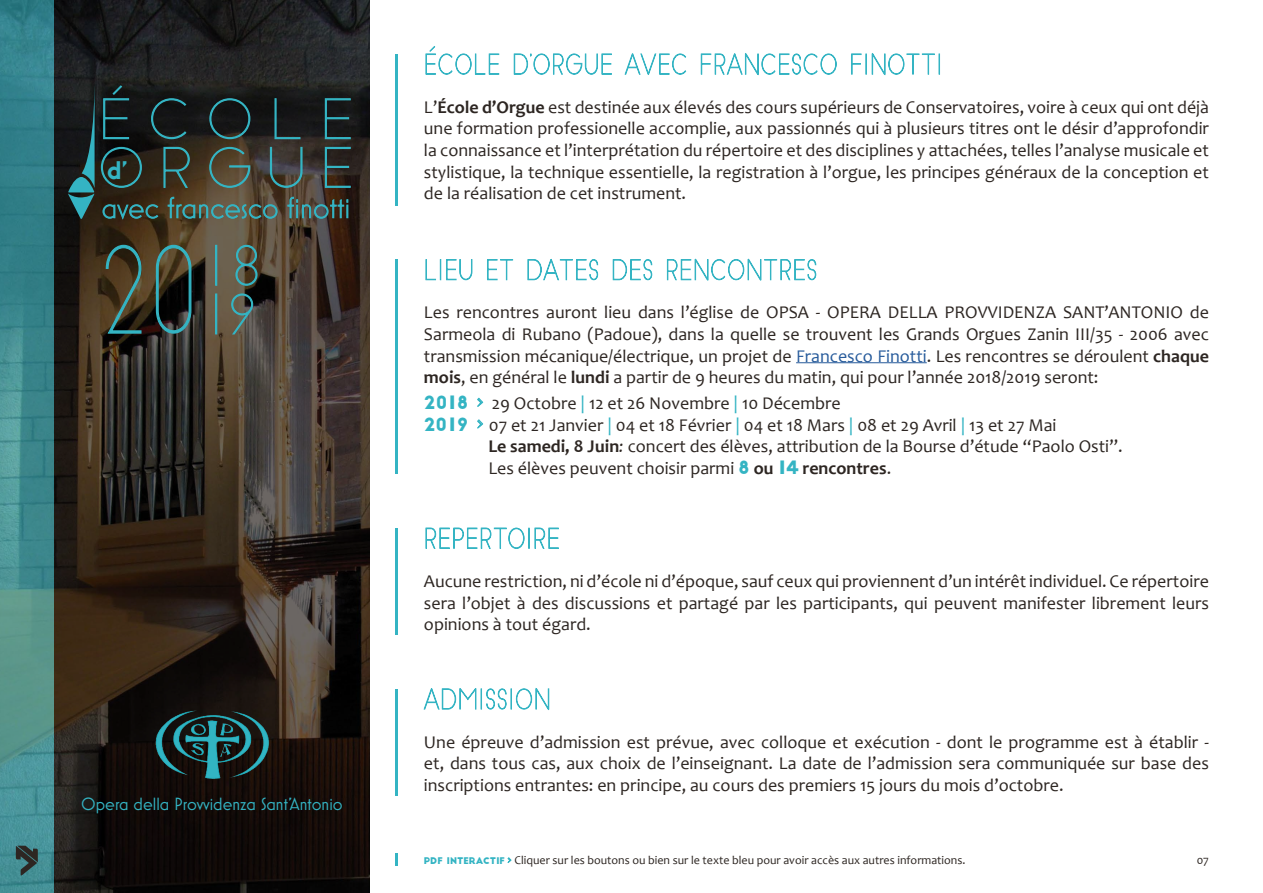
<style>
.page{position:relative;width:1263px;height:893px;background:#fff}
.page>*{position:absolute;margin:0;border:0;box-sizing:border-box;transform-origin:0 0}
.t1{font:117px "Slim Joe";color:#34b4c3;scale:.75 1}
.t2{font:700 25.95px "Mostra Nuova";color:#34b4c3}
.t3{font:18px/21.6px "Candara";color:#2d2622;text-align:justify}
.t4{font:18px "Mostra Nuova";color:#34b4c3}
.t5{font:12px "Candara";color:#2d2622}
.s1{font-weight:700}
.s2{color:#275b9b}
.s3{font-family:"Big John";color:#34b4c3}
.s4{font-family:"Trajan Pro 3";font-weight:700;color:#34b4c3}
.s5{color:#34b4c3}
.s6{font-style:italic}
.s7{font-family:"Big John";font-size:9px;color:#34b4c3}
.s8{font-family:"Trajan Pro 3";font-weight:700;font-size:10.5px;color:#34b4c3}
</style>
<div class="page">
<svg style="left:0;top:0;width:54px;height:893px;background:#418a8d"></svg>
<svg style="left:54px;top:0;width:316px;height:893px;background:#2c251e"></svg>
<hr style="left:796px;top:362px;width:131px;height:1px;background:#275b9b">
<svg style="left:425px;top:259px;width:48px;height:21px"></svg>
<svg style="left:487px;top:259px;width:26px;height:21px"></svg>
<svg style="left:527px;top:259px;width:71px;height:22px"></svg>
<svg style="left:612px;top:259px;width:40px;height:21px"></svg>
<svg style="left:667px;top:258px;width:149px;height:23px"></svg>
<svg style="left:477px;top:398px;width:6px;height:9px"></svg>
<svg style="left:477px;top:420px;width:6px;height:8px"></svg>
<hr style="left:396px;top:259px;width:2px;height:215px;background:#34b4c3">
<svg style="left:425px;top:527px;width:100px;height:22px"></svg>
<div style="left:528px;top:528px;width:2px;height:21px;border:1px solid #34b4c3"></div>
<svg style="left:534px;top:527px;width:25px;height:22px"></svg>
<hr style="left:396px;top:528px;width:2px;height:106px;background:#34b4c3">
<svg style="left:423px;top:688px;width:126px;height:22px"></svg>
<hr style="left:396px;top:689px;width:2px;height:106px;background:#34b4c3">
<img style="left:155px;top:710px;width:114px;height:70px">
<svg style="left:16px;top:846px;width:22px;height:30px"></svg>
<svg style="left:508px;top:857px;width:3px;height:6px"></svg>
<svg style="left:396px;top:853px;width:2px;height:13px"></svg>
<svg style="left:513px;top:53px;width:99px;height:22px"></svg>
<svg style="left:624px;top:53px;width:62px;height:22px"></svg>
<svg style="left:701px;top:53px;width:136px;height:23px"></svg>
<svg style="left:851px;top:53px;width:11px;height:22px"></svg>
<div style="left:865px;top:54px;width:2px;height:21px;border:1px solid #34b4c3"></div>
<svg style="left:871px;top:53px;width:69px;height:23px"></svg>
<hr style="left:396px;top:54px;width:2px;height:151px;background:#34b4c3">
<svg style="left:425px;top:46px;width:74px;height:29px"></svg>
<svg style="left:68px;top:84px;width:283px;height:135px;background:#2d3631"></svg>
<svg style="left:105px;top:244px;width:37px;height:90px;background:#3e3d2c"></svg>
<svg style="left:155px;top:244px;width:37px;height:90px;background:#303931"></svg>
<div style="left:215px;top:245px;width:2px;height:41px;border:1px solid #34b4c3"></div>
<svg style="left:235px;top:244px;width:23px;height:42px"></svg>
<div style="left:215px;top:293px;width:2px;height:41px;border:1px solid #34b4c3"></div>
<svg style="left:231px;top:293px;width:23px;height:42px"></svg>
<h2 class="t2" style="left:107px;top:155px;width:22px">d’</h2>
<h1 class="t1" style="left:98px;top:224px;width:221px">20<sup>18</sup></h1>
<p class="t4" style="left:81px;top:793px;width:263px">Opera della Provvidenza Sant’Antonio</p>
<p class="t3" style="left:424px;top:96px;width:786px">L’<span class="s1">École d’Orgue</span> est destinée aux élevés des cours supérieurs de Conservatoires, voire à ceux qui ont déjà une formation professionelle accomplie, aux passionnés qui à plusieurs titres ont le désir d’approfondir la connaissance et l’interprétation du répertoire et des disciplines y attachées, telles l’analyse musicale et stylistique, la technique essentielle, la registration à l’orgue, les principes généraux de la conception et de la réalisation de cet instrument.</p>
<p class="t3" style="left:424px;top:302px;width:786px">Les rencontres auront lieu dans l’église de OPSA - OPERA DELLA PROVVIDENZA SANT’ANTONIO de Sarmeola di Rubano (Padoue), dans la quelle se trouvent les Grands Orgues Zanin III/35 - 2006 avec transmission mécanique/électrique, un projet de <span class="s2">Francesco Finotti</span>. Les rencontres se déroulent <span class="s1">chaque mois</span>, en général le <span class="s1">lundi</span> a partir de 9 heures du matin, qui pour l’année 2018/2019 seront:</p>
<p class="t3" style="left:424px;top:392px;width:418px"><span class="s3">2018</span> <span class="s4">›</span> 29 Octobre <span class="s5">|</span> 12 et 26 Novembre <span class="s5">|</span> 10 Décembre</p>
<p class="t3" style="left:424px;top:414px;width:634px"><span class="s3">2019</span> <span class="s4">›</span> 07 et 21 Janvier <span class="s5">|</span> 04 et 18 Février <span class="s5">|</span> 04 et 18 Mars <span class="s5">|</span> 08 et 29 Avril <span class="s5">|</span> 13 et 27 Mai</p>
<p class="t3" style="left:488px;top:435px;width:636px"><span class="s1">Le samedi, 8 Juin</span><span class="s6">:</span> concert des élèves, attribution de la Bourse d’étude “Paolo Osti”.</p>
<p class="t3" style="left:488px;top:457px;width:404px">Les élèves peuvent choisir parmi <span class="s3">8</span> <span class="s1">ou</span> <span class="s3">14</span> <span class="s1">rencontres</span>.</p>
<p class="t3" style="left:424px;top:570px;width:786px">Aucune restriction, ni d’école ni d’époque, sauf ceux qui proviennent d’un intérêt individuel. Ce répertoire sera l’objet à des discussions et partagé par les participants, qui peuvent manifester librement leurs opinions à tout égard.</p>
<p class="t3" style="left:424px;top:731px;width:786px">Une épreuve d’admission est prévue, avec colloque et exécution - dont le programme est à établir - et, dans tous cas, aux choix de l’einseignant. La date de l’admission sera communiquée sur base des inscriptions entrantes: en principe, au cours des premiers 15 jours du mois d’octobre.</p>
<p class="t5" style="left:424px;top:853px;width:543px"><span class="s7">PDF INTERACTIF</span> <span class="s8">›</span> Cliquer sur les boutons ou bien sur le texte bleu pour avoir accès aux autres informations.</p>
<p class="t5" style="left:1197px;top:853px;width:14px">07</p>
</div>
